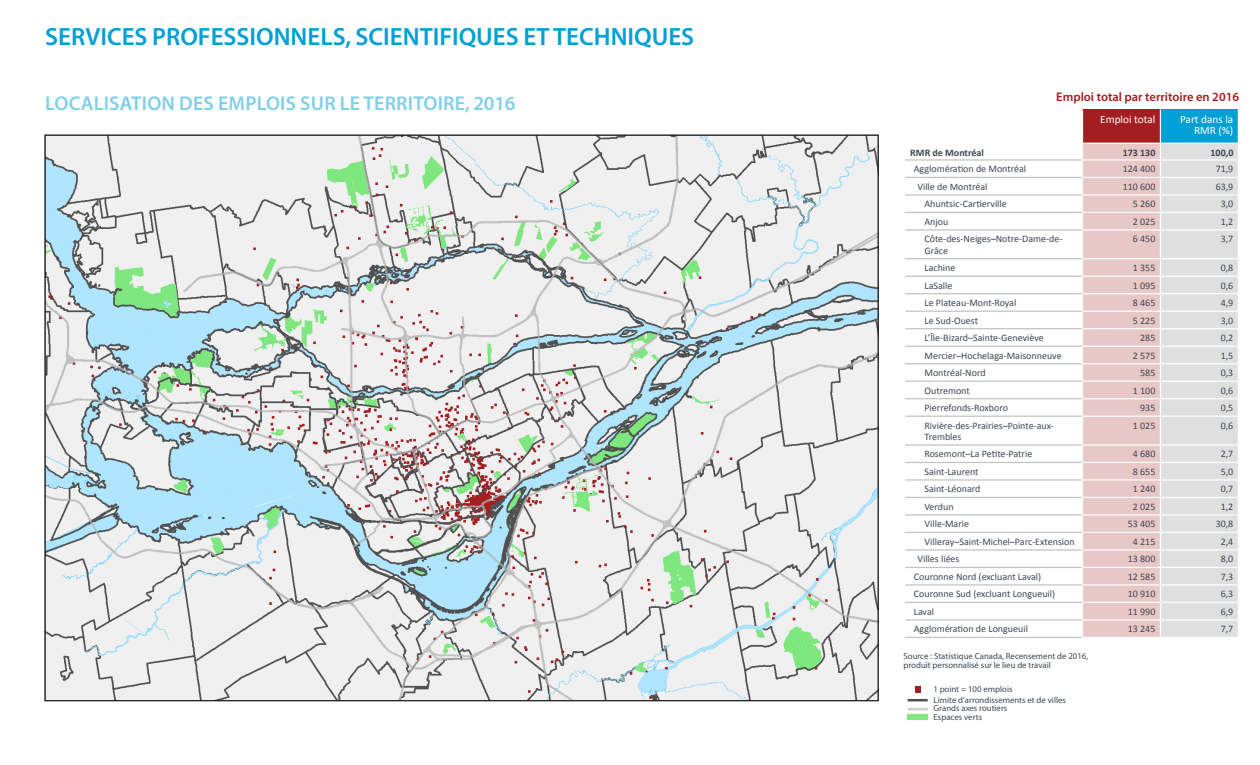
<style>
.page{position:relative;width:1260px;height:765px;background:#fff}
.page>*{position:absolute;margin:0;border:0;box-sizing:border-box;transform-origin:0 0}
.Titre_1{font:600 25px "Myriad Pro";color:#00a0d4}
.t1{font:600 20px "Myriad Pro";letter-spacing:.01em;color:#80d0ea}
.Titres_de_tableaux_e{font:600 12.5px "Myriad Pro";color:#a21e21}
.t2{font:11.25px/11.2px "Calibri";color:#fff;text-align:right}
.t3{font:10px/11.2px "Calibri";color:#3e4651}
.t4{font:700 10px "Calibri";color:#3e4651}
.Source{font:8.75px/8.8px "Myriad Pro";color:#3e4651}
</style>
<div class="page">
<hr style="left:908px;top:708px;width:20px;height:2px;background:#d0d0d0">
<hr style="left:908px;top:699px;width:20px;height:2px;background:#505050">
<svg style="left:915px;top:686px;width:5px;height:6px"></svg>
<div style="left:908px;top:714px;width:20px;height:6px;background:#81e781"></div>
<img style="left:46px;top:136px;width:831px;height:563px">
<div style="left:1082px;top:110px;width:78px;height:33px;background:#a21e21"></div>
<div style="left:1160px;top:110px;width:78px;height:33px;background:#00a0d4"></div>
<hr style="left:1082px;top:110px;width:1px;height:33px;background:#fff">
<hr style="left:1160px;top:110px;width:1px;height:33px;background:#fff">
<svg style="left:1083px;top:144px;width:155px;height:493px"></svg>
<hr style="left:905px;top:159px;width:177px;height:2px;background:#c2c3c6">
<hr style="left:905px;top:177px;width:177px;height:1px;background:#c2c3c6">
<hr style="left:905px;top:194px;width:177px;height:2px;background:#c2c3c6">
<hr style="left:905px;top:212px;width:177px;height:1px;background:#c2c3c6">
<hr style="left:905px;top:229px;width:177px;height:2px;background:#c2c3c6">
<hr style="left:905px;top:258px;width:177px;height:1px;background:#c2c3c6">
<hr style="left:905px;top:276px;width:177px;height:1px;background:#c2c3c6">
<hr style="left:905px;top:293px;width:177px;height:1px;background:#c2c3c6">
<hr style="left:905px;top:311px;width:177px;height:1px;background:#c2c3c6">
<hr style="left:905px;top:328px;width:177px;height:1px;background:#c2c3c6">
<hr style="left:905px;top:346px;width:177px;height:1px;background:#c2c3c6">
<hr style="left:905px;top:363px;width:177px;height:1px;background:#c2c3c6">
<hr style="left:905px;top:381px;width:177px;height:1px;background:#c2c3c6">
<hr style="left:905px;top:398px;width:177px;height:1px;background:#c2c3c6">
<hr style="left:905px;top:416px;width:177px;height:1px;background:#c2c3c6">
<hr style="left:905px;top:444px;width:177px;height:2px;background:#c2c3c6">
<hr style="left:905px;top:462px;width:177px;height:1px;background:#c2c3c6">
<hr style="left:905px;top:479px;width:177px;height:2px;background:#c2c3c6">
<hr style="left:905px;top:497px;width:177px;height:1px;background:#c2c3c6">
<hr style="left:905px;top:514px;width:177px;height:2px;background:#c2c3c6">
<hr style="left:905px;top:532px;width:177px;height:1px;background:#c2c3c6">
<hr style="left:905px;top:549px;width:177px;height:2px;background:#c2c3c6">
<hr style="left:905px;top:567px;width:177px;height:1px;background:#c2c3c6">
<hr style="left:905px;top:584px;width:177px;height:2px;background:#c2c3c6">
<hr style="left:905px;top:602px;width:177px;height:1px;background:#c2c3c6">
<hr style="left:905px;top:619px;width:177px;height:2px;background:#c2c3c6">
<hr style="left:905px;top:637px;width:177px;height:1px;background:#c2c3c6">
<p class="Titre_1" style="left:45px;top:21px;width:651px">SERVICES PROFESSIONNELS, SCIENTIFIQUES ET TECHNIQUES</p>
<h2 class="t1" style="left:45px;top:90px;width:472px">LOCALISATION DES EMPLOIS SUR LE TERRITOIRE, 2016</h2>
<p class="Titres_de_tableaux_e" style="left:1056px;top:89px;width:184px">Emploi total par territoire en 2016</p>
<p class="t2" style="left:1100px;top:114px;width:57px">Emploi total</p>
<p class="t2" style="left:1180px;top:114px;width:55px">Part dans la<br>RMR (%)</p>
<p class="t4" style="left:910px;top:146px;width:75px">RMR de Montréal</p>
<p class="t4" style="left:1123px;top:146px;width:34px">173 130</p>
<p class="t4" style="left:1211px;top:146px;width:24px">100,0</p>
<p class="t3" style="left:914px;top:164px;width:114px">Agglomération de Montréal</p>
<p class="t3" style="left:1123px;top:164px;width:34px">124 400</p>
<p class="t3" style="left:1216px;top:164px;width:19px">71,9</p>
<p class="t3" style="left:917px;top:181px;width:72px">Ville de Montréal</p>
<p class="t3" style="left:1123px;top:181px;width:34px">110 600</p>
<p class="t3" style="left:1216px;top:181px;width:19px">63,9</p>
<p class="t3" style="left:924px;top:199px;width:84px">Ahuntsic-Cartierville</p>
<p class="t3" style="left:1133px;top:199px;width:24px">5 260</p>
<p class="t3" style="left:1221px;top:199px;width:14px">3,0</p>
<p class="t3" style="left:924px;top:216px;width:25px">Anjou</p>
<p class="t3" style="left:1133px;top:216px;width:24px">2 025</p>
<p class="t3" style="left:1221px;top:216px;width:14px">1,2</p>
<p class="t3" style="left:924px;top:234px;width:140px">Côte-des-Neiges–Notre-Dame-de-<br>Grâce</p>
<p class="t3" style="left:1133px;top:234px;width:24px">6 450</p>
<p class="t3" style="left:1221px;top:234px;width:14px">3,7</p>
<p class="t3" style="left:924px;top:262px;width:32px">Lachine</p>
<p class="t3" style="left:1133px;top:262px;width:24px">1 355</p>
<p class="t3" style="left:1221px;top:262px;width:14px">0,8</p>
<p class="t3" style="left:924px;top:280px;width:29px">LaSalle</p>
<p class="t3" style="left:1133px;top:280px;width:24px">1 095</p>
<p class="t3" style="left:1221px;top:280px;width:14px">0,6</p>
<p class="t3" style="left:924px;top:297px;width:93px">Le Plateau-Mont-Royal</p>
<p class="t3" style="left:1133px;top:297px;width:24px">8 465</p>
<p class="t3" style="left:1221px;top:297px;width:14px">4,9</p>
<p class="t3" style="left:924px;top:315px;width:55px">Le Sud-Ouest</p>
<p class="t3" style="left:1133px;top:315px;width:24px">5 225</p>
<p class="t3" style="left:1221px;top:315px;width:14px">3,0</p>
<p class="t3" style="left:924px;top:332px;width:121px">L’Île-Bizard–Sainte-Geneviève</p>
<p class="t3" style="left:1140px;top:332px;width:17px">285</p>
<p class="t3" style="left:1221px;top:332px;width:14px">0,2</p>
<p class="t3" style="left:924px;top:350px;width:139px">Mercier–Hochelaga-Maisonneuve</p>
<p class="t3" style="left:1133px;top:350px;width:24px">2 575</p>
<p class="t3" style="left:1221px;top:350px;width:14px">1,5</p>
<p class="t3" style="left:924px;top:367px;width:63px">Montréal-Nord</p>
<p class="t3" style="left:1140px;top:367px;width:17px">585</p>
<p class="t3" style="left:1221px;top:367px;width:14px">0,3</p>
<p class="t3" style="left:924px;top:385px;width:47px">Outremont</p>
<p class="t3" style="left:1133px;top:385px;width:24px">1 100</p>
<p class="t3" style="left:1221px;top:385px;width:14px">0,6</p>
<p class="t3" style="left:924px;top:402px;width:85px">Pierrefonds-Roxboro</p>
<p class="t3" style="left:1140px;top:402px;width:17px">935</p>
<p class="t3" style="left:1221px;top:402px;width:14px">0,5</p>
<p class="t3" style="left:924px;top:420px;width:131px">Rivière-des-Prairies–Pointe-aux-<br>Trembles</p>
<p class="t3" style="left:1133px;top:420px;width:24px">1 025</p>
<p class="t3" style="left:1221px;top:420px;width:14px">0,6</p>
<p class="t3" style="left:924px;top:449px;width:109px">Rosemont–La Petite-Patrie</p>
<p class="t3" style="left:1133px;top:449px;width:24px">4 680</p>
<p class="t3" style="left:1221px;top:449px;width:14px">2,7</p>
<p class="t3" style="left:924px;top:466px;width:56px">Saint-Laurent</p>
<p class="t3" style="left:1133px;top:466px;width:24px">8 655</p>
<p class="t3" style="left:1221px;top:466px;width:14px">5,0</p>
<p class="t3" style="left:924px;top:484px;width:58px">Saint-Léonard</p>
<p class="t3" style="left:1133px;top:484px;width:24px">1 240</p>
<p class="t3" style="left:1221px;top:484px;width:14px">0,7</p>
<p class="t3" style="left:924px;top:501px;width:31px">Verdun</p>
<p class="t3" style="left:1133px;top:501px;width:24px">2 025</p>
<p class="t3" style="left:1221px;top:501px;width:14px">1,2</p>
<p class="t3" style="left:924px;top:519px;width:46px">Ville-Marie</p>
<p class="t3" style="left:1128px;top:519px;width:29px">53 405</p>
<p class="t3" style="left:1216px;top:519px;width:19px">30,8</p>
<p class="t3" style="left:924px;top:536px;width:152px">Villeray–Saint-Michel–Parc-Extension</p>
<p class="t3" style="left:1133px;top:536px;width:24px">4 215</p>
<p class="t3" style="left:1221px;top:536px;width:14px">2,4</p>
<p class="t3" style="left:917px;top:554px;width:44px">Villes liées</p>
<p class="t3" style="left:1128px;top:554px;width:29px">13 800</p>
<p class="t3" style="left:1221px;top:554px;width:14px">8,0</p>
<p class="t3" style="left:914px;top:571px;width:129px">Couronne Nord (excluant Laval)</p>
<p class="t3" style="left:1128px;top:571px;width:29px">12 585</p>
<p class="t3" style="left:1221px;top:571px;width:14px">7,3</p>
<p class="t3" style="left:914px;top:589px;width:143px">Couronne Sud (excluant Longueuil)</p>
<p class="t3" style="left:1128px;top:589px;width:29px">10 910</p>
<p class="t3" style="left:1221px;top:589px;width:14px">6,3</p>
<p class="t3" style="left:914px;top:606px;width:22px">Laval</p>
<p class="t3" style="left:1128px;top:606px;width:29px">11 990</p>
<p class="t3" style="left:1221px;top:606px;width:14px">6,9</p>
<p class="t3" style="left:914px;top:624px;width:116px">Agglomération de Longueuil</p>
<p class="t3" style="left:1128px;top:624px;width:29px">13 245</p>
<p class="t3" style="left:1221px;top:624px;width:14px">7,7</p>
<p class="Source" style="left:904px;top:651px;width:186px">Source : Statistique Canada, Recensement de 2016, produit personnalisé sur le lieu de travail</p>
<p class="Source" style="left:934px;top:695px;width:134px">Limite d’arrondissements et de villes<br>Grands axes routiers<br>Espaces verts</p>
<p class="Source" style="left:933px;top:684px;width:81px">1 point = 100 emplois</p>
</div>
